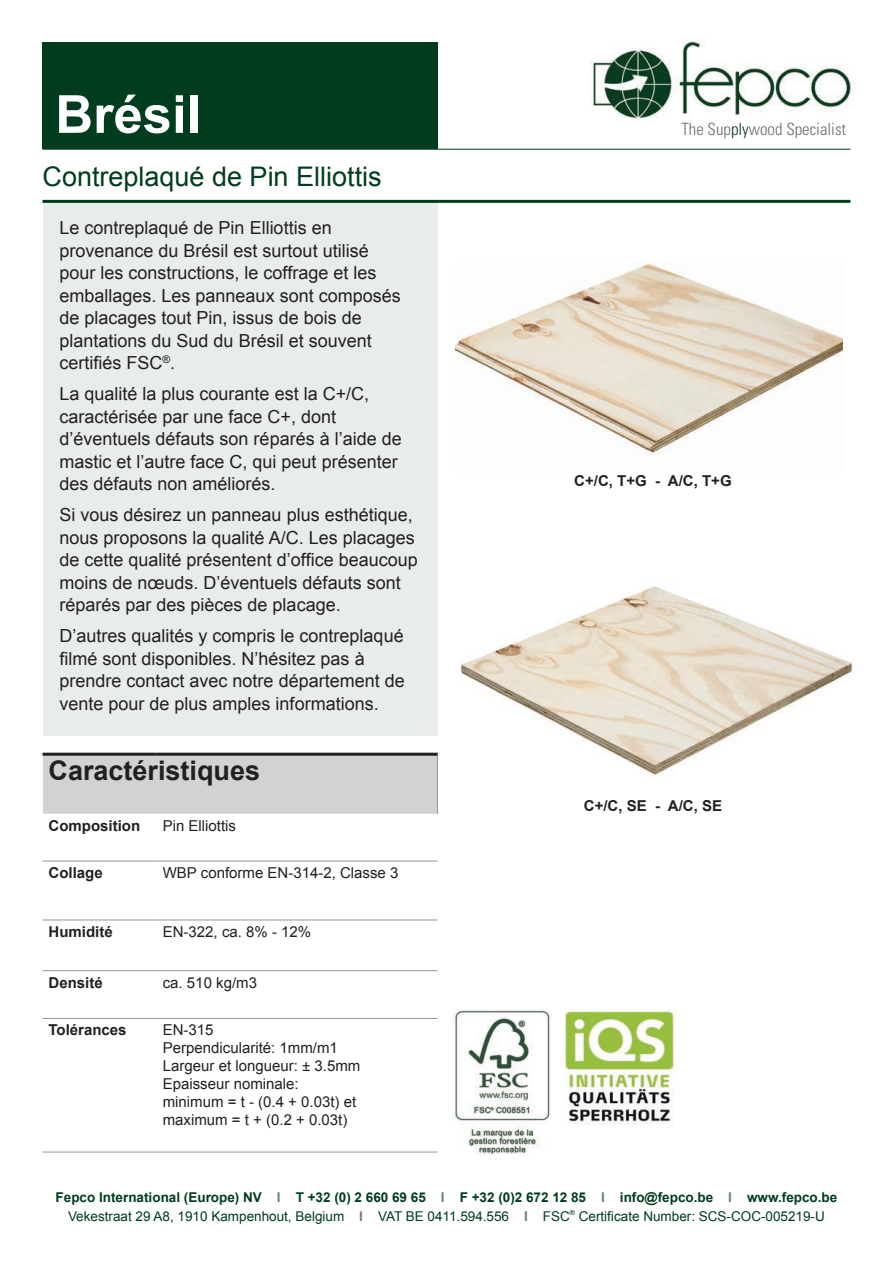
<style>
.page{position:relative;width:893px;height:1263px;background:#fff}
.page>*{position:absolute;margin:0;border:0;box-sizing:border-box;transform-origin:0 0}
.t1{font:700 52.5px "Arial";color:#fff}
.t2{font:27px "Arial";color:#003c1e}
.t3{font:700 27px "Arial";color:#231f20}
.t4{font:18px/22.5px "Arial";color:#231f20}
.t5{font:300 condensed 16.8px "Univers";color:#6c6d70}
.t6{font:15px "Arial";color:#231f20}
.t7{font:700 15px "Arial";color:#231f20}
.t8{font:13.5px "Arial";color:#003c1e}
.t9{font:700 13.5px "Arial";color:#003c1e}
.s1{color:#083c20}
.s2{color:#64826f}
.s3{font-weight:700;color:#64826f}
</style>
<div class="page">
<div style="left:43px;top:200px;width:394px;height:536px;background:#e8edea"></div>
<div style="left:43px;top:43px;width:395px;height:106px;background:#003c1e"></div>
<img style="left:590px;top:41px;width:262px;height:81px">
<hr style="left:43px;top:200px;width:807px;height:3px;background:#003c1e">
<hr style="left:43px;top:149px;width:807px;height:1px;background:#003c1e">
<img style="left:455px;top:261px;width:387px;height:195px">
<img style="left:460px;top:586px;width:393px;height:190px">
<div style="left:43px;top:754px;width:394px;height:60px;background:#d1d2d4"></div>
<svg style="left:43px;top:860px;width:394px;height:112px"></svg>
<hr style="left:43px;top:753px;width:114px;height:3px;background:#231f20">
<hr style="left:157px;top:753px;width:281px;height:3px;background:#231f20">
<hr style="left:437px;top:756px;width:1px;height:58px;background:#939598">
<hr style="left:43px;top:861px;width:114px;height:1px;background:#939598">
<hr style="left:157px;top:861px;width:280px;height:1px;background:#939598">
<hr style="left:43px;top:919px;width:114px;height:1px;background:#939598">
<hr style="left:157px;top:919px;width:280px;height:1px;background:#939598">
<hr style="left:43px;top:970px;width:114px;height:1px;background:#939598">
<hr style="left:157px;top:970px;width:280px;height:1px;background:#939598">
<hr style="left:43px;top:1018px;width:114px;height:1px;background:#939598">
<hr style="left:157px;top:1018px;width:280px;height:1px;background:#939598">
<hr style="left:43px;top:1152px;width:114px;height:1px;background:#939598">
<hr style="left:157px;top:1152px;width:280px;height:1px;background:#939598">
<img style="left:564px;top:1009px;width:111px;height:116px">
<img style="left:453px;top:1010px;width:98px;height:145px">
<p class="t1" style="left:55px;top:79px;width:147px">Brésil</p>
<p class="t2" style="left:43px;top:158px;width:341px">Contreplaqué de Pin Elliottis</p>
<p class="t4" style="left:60px;top:217px;width:343px">Le contreplaqué de Pin Elliottis en provenance du Brésil est surtout utilisé pour les constructions, le coffrage et les emballages. Les panneaux sont composés de placages tout Pin, issus de bois de plantations du Sud du Brésil et souvent certifiés FSC<sup>®</sup>.</p>
<p class="t4" style="left:60px;top:383px;width:344px">La qualité la plus courante est la C+/C, caractérisée par une face C+, dont d’éventuels défauts son réparés à l’aide de mastic et l’autre face C, qui peut présenter des défauts non améliorés.</p>
<p class="t4" style="left:60px;top:504px;width:360px">Si vous désirez un panneau plus esthétique, nous proposons la qualité A/C. Les placages de cette qualité présentent d’office beaucoup moins de nœuds. D’éventuels défauts sont réparés par des pièces de placage.</p>
<p class="t4" style="left:60px;top:625px;width:347px">D’autres qualités y compris le contreplaqué filmé sont disponibles. N’hésitez pas à prendre contact avec notre département de vente pour de plus amples informations.</p>
<p class="t3" style="left:49px;top:752px;width:213px">Caractéristiques</p>
<p class="t7" style="left:49px;top:815px;width:93px">Composition</p>
<p class="t6" style="left:163px;top:815px;width:75px">Pin Elliottis</p>
<p class="t7" style="left:49px;top:863px;width:56px">Collage</p>
<p class="t6" style="left:163px;top:863px;width:237px">WBP conforme EN-314-2, Classe 3</p>
<p class="t7" style="left:49px;top:922px;width:66px">Humidité</p>
<p class="t6" style="left:163px;top:922px;width:150px">EN-322, ca. 8% - 12%</p>
<p class="t7" style="left:49px;top:972px;width:56px">Densité</p>
<p class="t6" style="left:163px;top:972px;width:96px">ca. 510 kg/m3</p>
<p class="t7" style="left:49px;top:1020px;width:80px">Tolérances</p>
<p class="t6" style="left:163px;top:1020px;width:52px">EN-315</p>
<p class="t6" style="left:163px;top:1038px;width:177px">Perpendicularité: 1mm/m1</p>
<p class="t6" style="left:163px;top:1056px;width:199px">Largeur et longueur: ± 3.5mm</p>
<p class="t6" style="left:163px;top:1074px;width:137px">Epaisseur nominale:</p>
<p class="t6" style="left:163px;top:1092px;width:195px">minimum = t - (0.4 + 0.03t) et</p>
<p class="t6" style="left:163px;top:1110px;width:186px">maximum = t + (0.2 + 0.03t)</p>
<p class="t5" style="left:681px;top:119px;width:166px">The Sup<span class="s1">ply</span>wood Specialist</p>
<p class="t7" style="left:574px;top:471px;width:159px">C+/C, T+G - A/C, T+G</p>
<p class="t7" style="left:584px;top:796px;width:140px">C+/C, SE - A/C, SE</p>
<p class="t9" style="left:56px;top:1188px;width:783px">Fepco International (Europe) NV <span class="s2">I</span> T +32 (0) 2 660 69 65 <span class="s2">I</span> F +32 (0)2 672 12 85 <span class="s2">I</span> info@fepco.be <span class="s2">I</span> www.fepco.be</p>
<p class="t8" style="left:68px;top:1207px;width:758px">Vekestraat 29 A8, 1910 Kampenhout, Belgium <span class="s3">I</span> VAT BE 0411.594.556 <span class="s3">I</span> FSC<sup>®</sup> Certificate Number: SCS-COC-005219-U</p>
</div>
